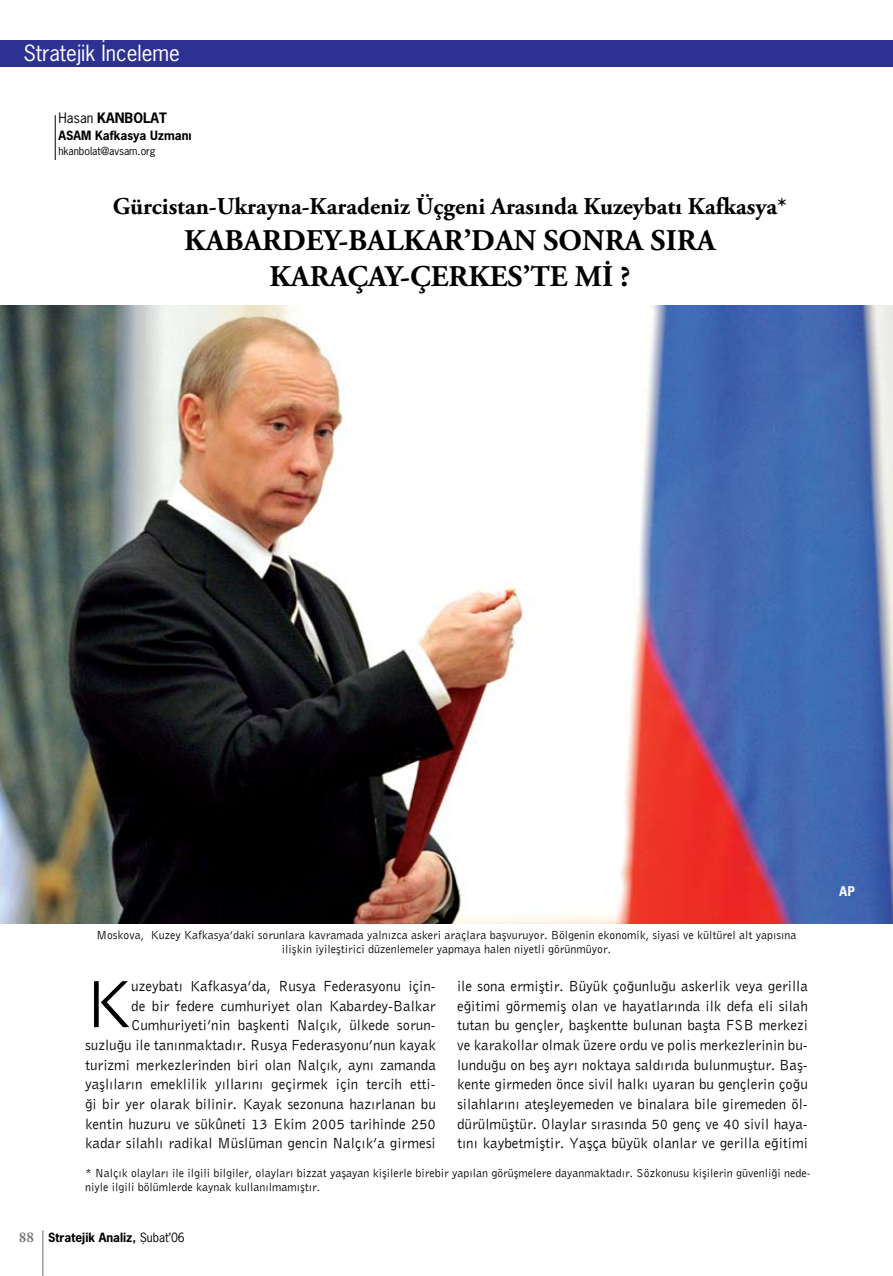
<style>
.page{position:relative;width:893px;height:1276px;background:#fff}
.page>*{position:absolute;margin:0;border:0;box-sizing:border-box;transform-origin:0 0}
.t1{font:69.15px "Bell Gothic X";color:#000}
.t2{font:700 30px/36px "Adobe Garamond Pro";color:#000;text-align:center}
.t3{font:700 24px "Adobe Garamond Pro";color:#000}
.t4{font:21px "News Gothic";color:#fff}
.t5{font:15px/19.6px "Bell Gothic X";color:#000;text-align:right}
.t6{font:700 13.5px "News Gothic";color:#000}
.t7{font:700 13.5px "Univers Con Pro";color:#fff}
.t8{font:12px/14.4px "Bell Gothic X";color:#000}
.t9{font:700 12px "News Gothic";color:#000}
.t10{font:10.5px "News Gothic";color:#000}
.s1{font-weight:400}
.s2{font-family:"Adobe Garamond Pro";font-weight:600;font-size:15px;color:#6d6f71}
</style>
<div class="page">
<hr style="left:42px;top:1230px;width:1px;height:46px;background:#6d6f71">
<hr style="left:55px;top:115px;width:1px;height:45px;background:#000">
<div style="left:0;top:40px;width:893px;height:27px;background:#2e3192"></div>
<img style="left:0;top:305px;width:893px;height:618px">
<h3 class="t4" style="left:23px;top:40px;width:158px">Stratejik İnceleme</h3>
<p class="t6" style="left:58px;top:109px;width:110px"><span class="s1">Hasan</span> KANBOLAT</p>
<p class="t9" style="left:58px;top:128px;width:135px">ASAM Kafkasya Uzmanı</p>
<p class="t10" style="left:58px;top:144px;width:99px">hkanbolat@avsam.org</p>
<h3 class="t3" style="left:113px;top:192px;width:676px">Gürcistan-Ukrayna-Karadeniz Üçgeni Arasında Kuzeybatı Kafkasya*</h3>
<h2 class="t2" style="left:184px;top:222px;width:533px">KABARDEY-BALKAR’DAN SONRA SIRA<br>KARAÇAY-ÇERKES’TE Mİ ?</h2>
<p class="t8" style="left:96px;top:927px;width:702px;text-align:center">Moskova, Kuzey Kafkasya’daki sorunlara kavramada yalnızca askeri araçlara başvuruyor. Bölgenin ekonomik, siyasi ve kültürel alt yapısına ilişkin iyileştirici düzenlemeler yapmaya halen niyetli görünmüyor.</p>
<p class="t5" style="left:85px;top:976px;width:352px">uzeybatı Kafkasya’da, Rusya Federasyonu için-<br>de bir federe cumhuriyet olan Kabardey-Balkar Cumhuriyeti’nin başkenti Nalçık, ülkede sorun&shy;suzluğu ile tanınmaktadır. Rusya Federasyonu’nun kayak turizmi merkezlerinden biri olan Nalçık, aynı zamanda yaşlıların emeklilik yıllarını geçirmek için tercih etti&shy;ği bir yer olarak bilinir. Kayak sezonuna hazırlanan bu kentin huzuru ve sükûneti 13 Ekim 2005 tarihinde 250 kadar silahlı radikal Müslüman gencin Nalçık’a girmesi</p>
<p class="t5" style="left:457px;top:976px;width:352px;text-align:justify">ile sona ermiştir. Büyük çoğunluğu askerlik veya gerilla eğitimi görmemiş olan ve hayatlarında ilk defa eli silah tutan bu gençler, başkentte bulunan başta FSB merkezi ve karakollar olmak üzere ordu ve polis merkezlerinin bu&shy;lunduğu on beş ayrı noktaya saldırıda bulunmuştur. Baş&shy;kente girmeden önce sivil halkı uyaran bu gençlerin çoğu silahlarını ateşleyemeden ve binalara bile giremeden öl&shy;dürülmüştür. Olaylar sırasında 50 genç ve 40 sivil haya&shy;tını kaybetmiştir. Yaşça büyük olanlar ve gerilla eğitimi</p>
<p class="t8" style="left:85px;top:1165px;width:727px">* Nalçık olayları ile ilgili bilgiler, olayları bizzat yaşayan kişilerle birebir yapılan görüşmelere dayanmaktadır. Sözkonusu kişilerin güvenliği nede&shy;niyle ilgili bölümlerde kaynak kullanılmamıştır.</p>
<h1 class="t1" style="left:85px;top:961px;width:48px">K</h1>
<p class="t9" style="left:19px;top:1230px;width:168px"><span class="s2">88</span> Stratejik Analiz, <span class="s1">Şubat’06</span></p>
<p class="t7" style="left:839px;top:880px;width:17px">AP</p>
</div>
